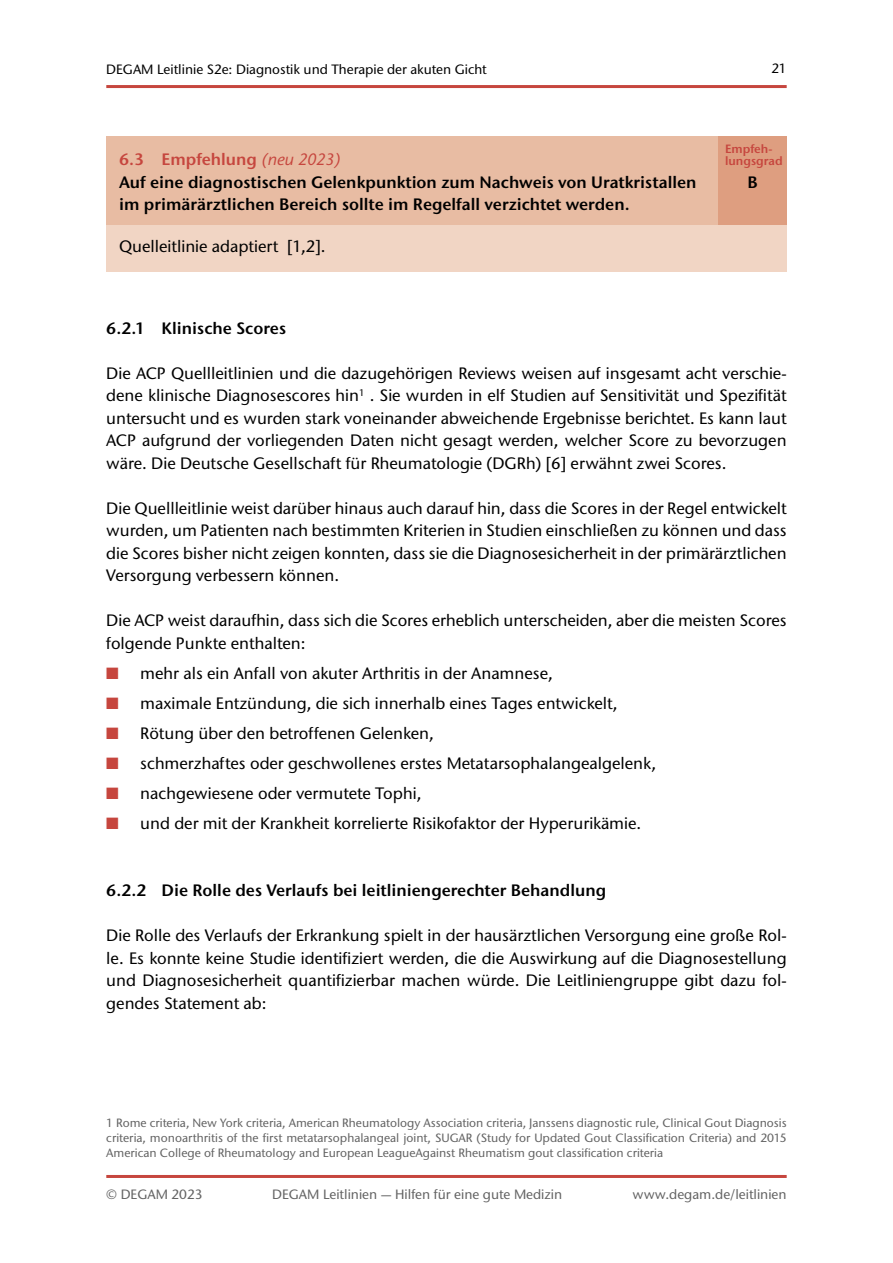
<style>
.page{position:relative;width:893px;height:1263px;background:#fff}
.page>*{position:absolute;margin:0;border:0;box-sizing:border-box;transform-origin:0 0}
.t1{font:500 16.5px/22.5px "Stone Sans ITC Std";color:#000;text-align:justify}
.t2{font:600 16.5px/22.5px "Stone Sans ITC Pro";color:#000}
.t3{font:500 13.5px "Stone Sans ITC Std";color:#636363}
.t4{font:500 13.5px "Stone Sans ITC Std";color:#000}
.t5{font:500 12px/15px "Stone Sans ITC Std";color:#636363;text-align:justify}
.t6{font:600 12px/12px "Stone Sans ITC Pro";color:#c6463e}
.s1{color:#c6463e}
.s2{font-family:"Stone Sans ITC Std";font-weight:500;font-style:italic;color:#c6463e}
</style>
<div class="page">
<hr style="left:106px;top:85px;width:681px;height:3px;background:#c6463e">
<hr style="left:106px;top:1175px;width:681px;height:3px;background:#c6463e">
<div style="left:106px;top:136px;width:613px;height:89px;background:#e8bca3"></div>
<div style="left:719px;top:136px;width:68px;height:89px;background:#de9e80"></div>
<div style="left:106px;top:225px;width:681px;height:47px;background:#f1d5c4"></div>
<p class="t4" style="left:106px;top:61px;width:382px">DEGAM Leitlinie S2e: Diagnostik und Therapie der akuten Gicht</p>
<p class="t4" style="left:772px;top:60px;width:17px">21</p>
<p class="t2" style="left:119px;top:148px;width:579px"><span class="s1">6.3 Empfehlung</span> <span class="s2">(neu 2023)<br></span>Auf eine diagnostischen Gelenkpunktion zum Nachweis von Uratkristallen im primärärztlichen Bereich sollte im Regelfall verzichtet werden.</p>
<p class="t6" style="left:725px;top:143px;width:59px">Empfeh&shy;lungsgrad</p>
<p class="t2" style="left:747px;top:171px;width:12px">B</p>
<p class="t1" style="left:119px;top:235px;width:208px">Quelleitlinie adaptiert [1,2].</p>
<p class="t2" style="left:106px;top:316px;width:181px">6.2.1 Klinische Scores</p>
<p class="t1" style="left:106px;top:361px;width:682px">Die ACP Quellleitlinien und die dazugehörigen Reviews weisen auf insgesamt acht verschie&shy;dene klinische Diagnosescores hin<sup>1</sup> . Sie wurden in elf Studien auf Sensitivität und Spezifität untersucht und es wurden stark voneinander abweichende Ergebnisse berichtet. Es kann laut ACP aufgrund der vorliegenden Daten nicht gesagt werden, welcher Score zu bevorzugen wäre. Die Deutsche Gesellschaft für Rheumatologie (DGRh) [6] erwähnt zwei Scores.</p>
<p class="t1" style="left:106px;top:496px;width:682px">Die Quellleitlinie weist darüber hinaus auch darauf hin, dass die Scores in der Regel entwickelt wurden, um Patienten nach bestimmten Kriterien in Studien einschließen zu können und dass die Scores bisher nicht zeigen konnten, dass sie die Diagnosesicherheit in der primärärztlichen Versorgung verbessern können.</p>
<p class="t1" style="left:106px;top:609px;width:682px">Die ACP weist daraufhin, dass sich die Scores erheblich unterscheiden, aber die meisten Scores folgende Punkte enthalten:</p>
<p class="t1" style="left:106px;top:661px;width:448px"><span class="s1">■</span> mehr als ein Anfall von akuter Arthritis in der Anamnese,</p>
<p class="t1" style="left:106px;top:691px;width:513px"><span class="s1">■</span> maximale Entzündung, die sich innerhalb eines Tages entwickelt,</p>
<p class="t1" style="left:106px;top:721px;width:329px"><span class="s1">■</span> Rötung über den betroffenen Gelenken,</p>
<p class="t1" style="left:106px;top:751px;width:551px"><span class="s1">■</span> schmerzhaftes oder geschwollenes erstes Metatarsophalangealgelenk,</p>
<p class="t1" style="left:106px;top:781px;width:317px"><span class="s1">■</span> nachgewiesene oder vermutete Tophi,</p>
<p class="t1" style="left:106px;top:811px;width:536px"><span class="s1">■</span> und der mit der Krankheit korrelierte Risikofaktor der Hyperurikämie.</p>
<p class="t2" style="left:106px;top:879px;width:501px">6.2.2 Die Rolle des Verlaufs bei leitliniengerechter Behandlung</p>
<p class="t1" style="left:106px;top:924px;width:682px">Die Rolle des Verlaufs der Erkrankung spielt in der hausärztlichen Versorgung eine große Rol&shy;le. Es konnte keine Studie identifiziert werden, die die Auswirkung auf die Diagnosestellung und Diagnosesicherheit quantifizierbar machen würde. Die Leitliniengruppe gibt dazu fol&shy;gendes Statement ab:</p>
<p class="t5" style="left:106px;top:1115px;width:682px">1 Rome criteria, New York criteria, American Rheumatology Association criteria, Janssens diagnostic rule, Clinical Gout Diagnosis criteria, monoarthritis of the first metatarsophalangeal joint, SUGAR (Study for Updated Gout Classification Criteria) and 2015<br>American College of Rheumatology and European LeagueAgainst Rheumatism gout classification criteria</p>
<p class="t3" style="left:106px;top:1186px;width:98px">© DEGAM 2023</p>
<p class="t3" style="left:272px;top:1186px;width:292px">DEGAM Leitlinien — Hilfen für eine gute Medizin</p>
<p class="t3" style="left:632px;top:1186px;width:156px">www.degam.de/leitlinien</p>
</div>
